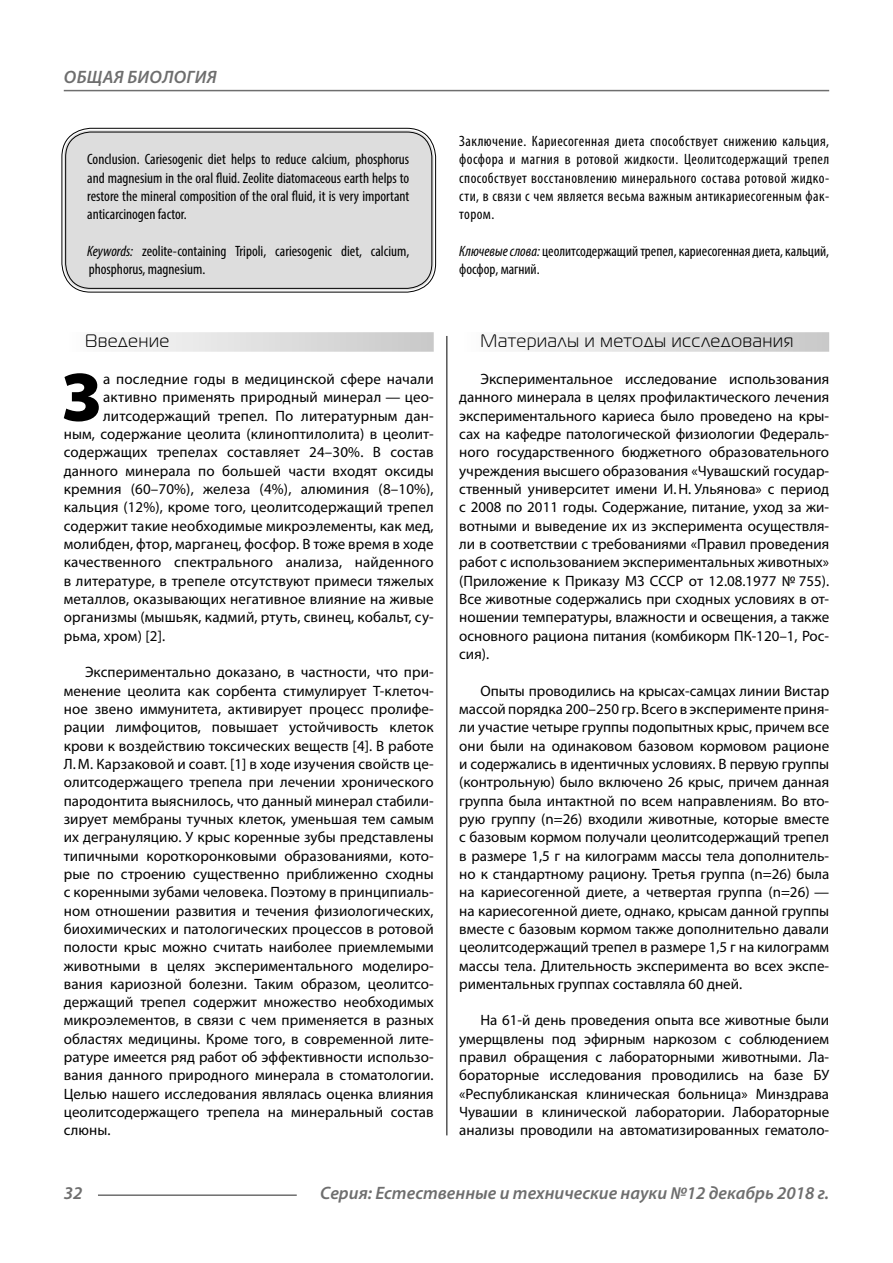
<style>
.page{position:relative;width:893px;height:1263px;background:#fff}
.page>*{position:absolute;margin:0;border:0;box-sizing:border-box;transform-origin:0 0}
.Bukvica{font:900 69.3px "Myriad Pro";color:#000}
.t1{font:italic 600 18px "Myriad Pro";color:#6e6e6e}
.Subheader{font:18px "Magistral C";letter-spacing:.05em;color:#000}
.t2{font:italic 600 18px "Myriad Pro";letter-spacing:.02em;color:#6e6e6e}
.Normal{font:15px/18.3px "Myriad Pro";color:#000;text-align:justify}
.Bukvica-2{font:15px "Myriad Pro";letter-spacing:.01em;color:#000}
.Annotation-rus{font:condensed 15px/18.3px "Myriad Pro";color:#000;text-align:justify}
.Annotation-eng{font:condensed 15px/18.3px "Myriad Pro";color:#000;text-align:justify}
.s1{font-style:italic}
</style>
<div class="page">
<hr style="left:446px;top:336px;width:1px;height:799px;background:#000">
<hr style="left:64px;top:90px;width:765px;height:1px;background:#6e6e6e">
<div style="left:64px;top:332px;width:370px;height:20px;background:linear-gradient(to right,#fdfdfd,#c8c8c8)"></div>
<div style="left:459px;top:332px;width:370px;height:20px;background:linear-gradient(to right,#fdfdfd,#c8c8c8)"></div>
<div style="left:64px;top:130px;width:370px;height:160px;background:#ddd;border-radius:27px"></div>
<div style="left:62px;top:128px;width:374px;height:164px;border:1px solid #000;border-radius:29px"></div>
<div style="left:65px;top:132px;width:367px;height:157px;border:1px solid #000;border-radius:25px"></div>
<hr style="left:98px;top:1194px;width:199px;height:2px;background:#6e6e6e">
<p class="t2" style="left:64px;top:66px;width:154px">ОБЩАЯ БИОЛОГИЯ</p>
<p class="Annotation-eng" style="left:87px;top:150px;width:323px">Conclusion. Cariesogenic diet helps to reduce calcium, phosphorus and magnesium in the oral fluid. Zeolite diatomaceous earth helps to restore the mineral composition of the oral fluid, it is very important anticarcinogen factor.</p>
<p class="Annotation-eng" style="left:87px;top:242px;width:324px"><span class="s1">Keywords:</span> zeolite-containing Tripoli, cariesogenic diet, calcium, phosphorus, magnesium.</p>
<p class="Subheader" style="left:85px;top:332px;width:86px">Введение</p>
<p class="Bukvica" style="left:62px;top:351px;width:41px">З</p>
<p class="Bukvica-2" style="left:103px;top:370px;width:332px">а последние годы в медицинской сфере начали</p>
<p class="Bukvica-2" style="left:103px;top:388px;width:332px">активно применять природный минерал — цео-</p>
<p class="Bukvica-2" style="left:103px;top:406px;width:332px">литсодержащий трепел. По литературным дан-</p>
<p class="Bukvica-2" style="left:64px;top:425px;width:371px">ным, содержание цеолита (клиноптилолита) в цеолит-</p>
<p class="Bukvica-2" style="left:64px;top:443px;width:371px">содержащих трепелах составляет 24–30%. В состав</p>
<p class="Bukvica-2" style="left:64px;top:461px;width:371px">данного минерала по большей части входят оксиды</p>
<p class="Bukvica-2" style="left:64px;top:480px;width:371px">кремния (60–70%), железа (4%), алюминия (8–10%),</p>
<p class="Bukvica-2" style="left:64px;top:498px;width:371px">кальция (12%), кроме того, цеолитсодержащий трепел</p>
<p class="Bukvica-2" style="left:64px;top:516px;width:371px">содержит такие необходимые микроэлементы, как мед,</p>
<p class="Bukvica-2" style="left:64px;top:535px;width:371px">молибден, фтор, марганец, фосфор. В тоже время в ходе</p>
<p class="Bukvica-2" style="left:64px;top:553px;width:371px">качественного спектрального анализа, найденного</p>
<p class="Bukvica-2" style="left:64px;top:571px;width:371px">в литературе, в трепеле отсутствуют примеси тяжелых</p>
<p class="Bukvica-2" style="left:64px;top:590px;width:371px">металлов, оказывающих негативное влияние на живые</p>
<p class="Bukvica-2" style="left:64px;top:608px;width:371px">организмы (мышьяк, кадмий, ртуть, свинец, кобальт, су-</p>
<p class="Bukvica-2" style="left:64px;top:626px;width:103px">рьма, хром) [2].</p>
<p class="Normal" style="left:64px;top:663px;width:371px;text-indent:21px">Экспериментально доказано, в частности, что при&shy;менение цеолита как сорбента стимулирует Т-клеточ&shy;ное звено иммунитета, активирует процесс пролифе&shy;рации лимфоцитов, повышает устойчивость клеток крови к воздействию токсических веществ [4]. В работе Л. М. Карзаковой и соавт. [1] в ходе изучения свойств це&shy;олитсодержащего трепела при лечении хронического пародонтита выяснилось, что данный минерал стабили&shy;зирует мембраны тучных клеток, уменьшая тем самым их дегрануляцию. У крыс коренные зубы представлены типичными короткоронковыми образованиями, кото&shy;рые по строению существенно приближенно сходны с коренными зубами человека. Поэтому в принципиаль&shy;ном отношении развития и течения физиологических, биохимических и патологических процессов в ротовой полости крыс можно считать наиболее приемлемыми животными в целях экспериментального моделиро&shy;вания кариозной болезни. Таким образом, цеолитсо&shy;держащий трепел содержит множество необходимых микроэлементов, в связи с чем применяется в разных областях медицины. Кроме того, в современной лите&shy;ратуре имеется ряд работ об эффективности использо&shy;вания данного природного минерала в стоматологии.<br>Целью нашего исследования являлась оценка влияния цеолитсодержащего трепела на минеральный состав слюны.</p>
<p class="Annotation-rus" style="left:459px;top:132px;width:371px">Заключение. Кариесогенная диета способствует снижению кальция, фосфора и магния в ротовой жидкости. Цеолитсодержащий трепел способствует восстановлению минерального состава ротовой жидко&shy;сти, в связи с чем является весьма важным антикариесогенным фак&shy;тором.</p>
<p class="Annotation-rus" style="left:459px;top:242px;width:371px"><span class="s1">Ключевые слова:</span> цеолитсодержащий трепел, кариесогенная диета, кальций, фосфор, магний.</p>
<p class="Subheader" style="left:480px;top:332px;width:314px">Материалы и методы исследования</p>
<p class="Normal" style="left:459px;top:370px;width:371px;text-indent:21px">Экспериментальное исследование использования данного минерала в целях профилактического лечения экспериментального кариеса было проведено на кры&shy;сах на кафедре патологической физиологии Федераль&shy;ного государственного бюджетного образовательного учреждения высшего образования «Чувашский государ&shy;ственный университет имени И.Н. Ульянова» с период с 2008 по 2011 годы. Содержание, питание, уход за жи&shy;вотными и выведение их из эксперимента осуществля&shy;ли в соответствии с требованиями «Правил проведения работ с использованием экспериментальных животных» (Приложение к Приказу МЗ СССР от 12.08.1977 № 755).<br>Все животные содержались при сходных условиях в от&shy;ношении температуры, влажности и освещения, а также основного рациона питания (комбикорм ПК‑120–1, Рос&shy;сия).</p>
<p class="Normal" style="left:459px;top:681px;width:371px;text-indent:21px">Опыты проводились на крысах-самцах линии Вистар массой порядка 200–250 гр. Всего в эксперименте приня&shy;ли участие четыре группы подопытных крыс, причем все они были на одинаковом базовом кормовом рационе и содержались в идентичных условиях. В первую группы (контрольную) было включено 26 крыс, причем данная группа была интактной по всем направлениям. Во вто&shy;рую группу (n=26) входили животные, которые вместе с базовым кормом получали цеолитсодержащий трепел в размере 1,5 г на килограмм массы тела дополнитель&shy;но к стандартному рациону. Третья группа (n=26) была на кариесогенной диете, а четвертая группа (n=26) — на кариесогенной диете, однако, крысам данной группы вместе с базовым кормом также дополнительно давали цеолитсодержащий трепел в размере 1,5 г на килограмм массы тела. Длительность эксперимента во всех экспе&shy;риментальных группах составляла 60 дней.</p>
<p class="Normal" style="left:459px;top:1011px;width:371px;text-indent:21px">На 61-й день проведения опыта все животные были умерщвлены под эфирным наркозом с соблюдением правил обращения с лабораторными животными. Ла&shy;бораторные исследования проводились на базе БУ «Республиканская клиническая больница» Минздрава Чувашии в клинической лаборатории. Лабораторные анализы проводили на автоматизированных гематоло-</p>
<p class="t1" style="left:64px;top:1182px;width:20px">32</p>
<p class="t1" style="left:320px;top:1182px;width:510px">Серия: Естественные и технические науки №12 декабрь 2018 г.</p>
</div>
